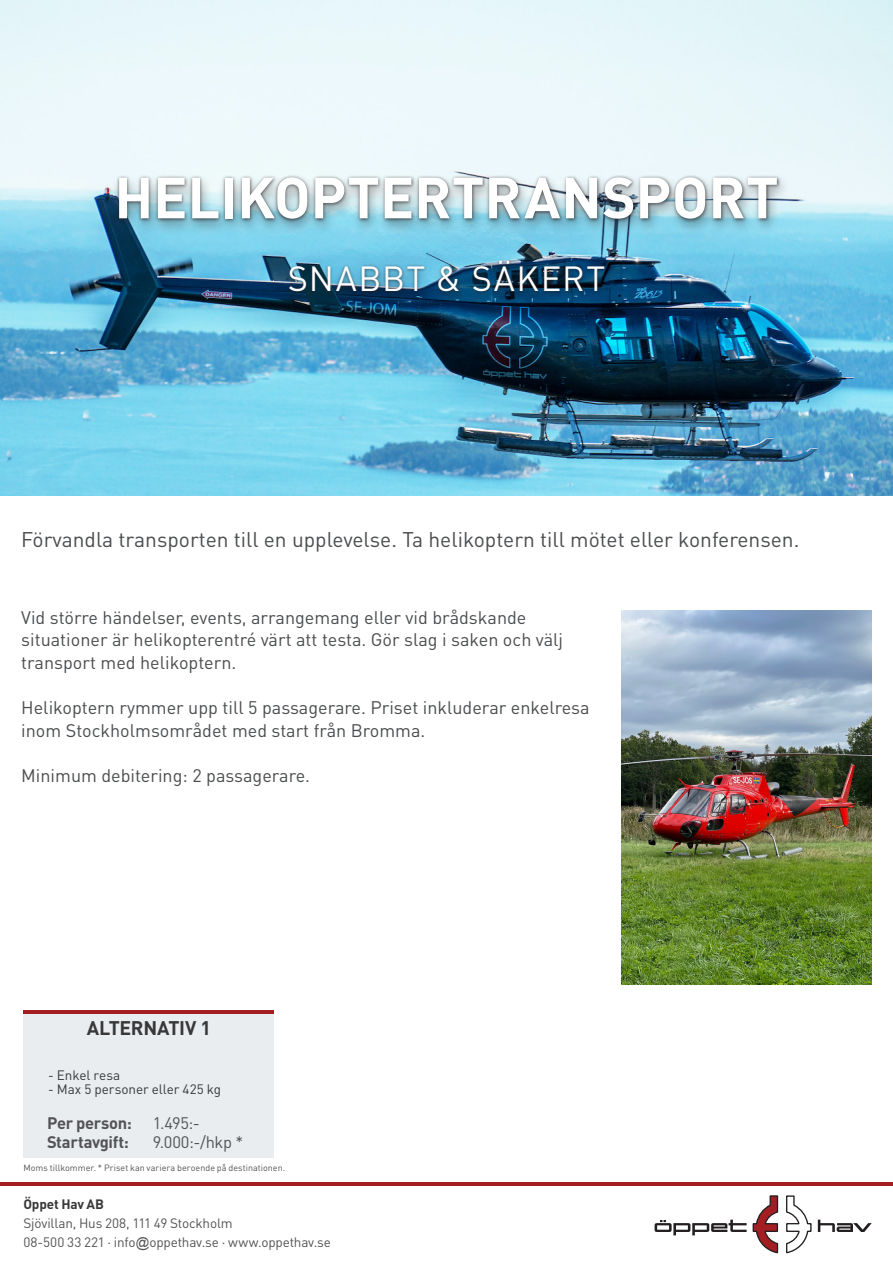
<style>
.page{position:relative;width:893px;height:1263px;background:#fff}
.page>*{position:absolute;margin:0;border:0;box-sizing:border-box;transform-origin:0 0}
.Rubrik_1_-_Vit{font:700 57px "DIN Pro";color:#fff}
.Rubrik_2_-_Vit{font:34.5px "DIN Pro";letter-spacing:.045em;color:#fff}
.h4_-_American{font:21px "DIN Pro";color:#4a4c4e}
.Brödtext_-_Bold{font:700 19.5px "DIN Pro";letter-spacing:-.015em;color:#383839}
.t1{font:18px/22.5px "DIN Pro";color:#4a4c4e}
.Mindre_brödtext_-_Bo{font:700 16.5px "DIN Pro";letter-spacing:-.02em;color:#535355}
.Mindre_brödtext{font:16.5px "DIN Pro";letter-spacing:-.02em;color:#535355}
.Notis{font:13.5px "DIN Pro";letter-spacing:-.01em;color:#535355}
.Brödtext_-_Bold-2{font:13.5px "DIN Pro";letter-spacing:-.005em;color:#383839}
.Notis-2{font:700 13.5px "DIN Pro";letter-spacing:-.01em;color:#383839}
.Mindre_brödtext-2{font:9px "DIN Pro";color:#535355}
.s1{font-family:"Arial";font-style:italic}
</style>
<div class="page">
<svg style="left:818px;top:1219px;width:54px;height:13px"></svg>
<svg style="left:786px;top:1195px;width:26px;height:58px"></svg>
<svg style="left:655px;top:1195px;width:124px;height:58px"></svg>
<img style="left:0;top:0;width:893px;height:495px">
<div style="left:23px;top:1014px;width:251px;height:144px;background:#e9edf0"></div>
<hr style="left:23px;top:1010px;width:251px;height:4px;background:#a21e23">
<div style="left:111px;top:174px;width:679px;height:62px;background:#231f20;opacity:.4"></div>
<div style="left:116px;top:175px;width:665px;height:48px;background:#231f20;opacity:.7"></div>
<div style="left:280px;top:257px;width:334px;height:52px;background:#231f20;opacity:.35"></div>
<div style="left:286px;top:258px;width:322px;height:37px;background:#231f20;opacity:.65"></div>
<img style="left:622px;top:610px;width:250px;height:374px">
<hr style="left:0;top:1182px;width:893px;height:4px;background:#a21e23">
<p class="Rubrik_1_-_Vit" style="left:114px;top:159px;width:666px">HELIKOPTERTRANSPORT</p>
<p class="Rubrik_2_-_Vit" style="left:288px;top:255px;width:319px">SNABBT &amp; SÄKERT</p>
<p class="h4_-_American" style="left:21px;top:525px;width:780px">Förvandla transporten till en upplevelse. Ta helikoptern till mötet eller konferensen.</p>
<p class="t1" style="left:21px;top:605px;width:543px">Vid större händelser, events, arrangemang eller vid brådskande situationer är helikopterentré värt att testa. Gör slag i saken och välj transport med helikoptern.</p>
<p class="t1" style="left:21px;top:695px;width:570px">Helikoptern rymmer upp till 5 passagerare. Priset inkluderar enkelresa inom Stockholmsområdet med start från Bromma.</p>
<p class="t1" style="left:21px;top:763px;width:290px">Minimum debitering: 2 passagerare.</p>
<p class="Brödtext_-_Bold" style="left:87px;top:1015px;width:126px">ALTERNATIV 1</p>
<p class="Brödtext_-_Bold-2" style="left:48px;top:1066px;width:74px">- Enkel resa</p>
<p class="Brödtext_-_Bold-2" style="left:48px;top:1080px;width:175px">- Max 5 personer eller 425 kg</p>
<p class="Mindre_brödtext_-_Bo" style="left:47px;top:1112px;width:86px">Per person:</p>
<p class="Mindre_brödtext" style="left:153px;top:1112px;width:49px">1.495:-</p>
<p class="Mindre_brödtext_-_Bo" style="left:47px;top:1131px;width:83px">Startavgift:</p>
<p class="Mindre_brödtext" style="left:153px;top:1131px;width:92px">9.000:-/hkp *</p>
<p class="Mindre_brödtext-2" style="left:23px;top:1161px;width:263px">Moms tillkommer. * Priset kan variera beroende på destinationen.</p>
<p class="Notis-2" style="left:23px;top:1194px;width:82px">Öppet Hav AB</p>
<p class="Notis" style="left:23px;top:1214px;width:211px">Sjövillan, Hus 208, 111 49 Stockholm</p>
<p class="Notis" style="left:23px;top:1233px;width:309px">08-500 33 221 · info<span class="s1">@</span>oppethav.se · www.oppethav.se</p>
</div>
